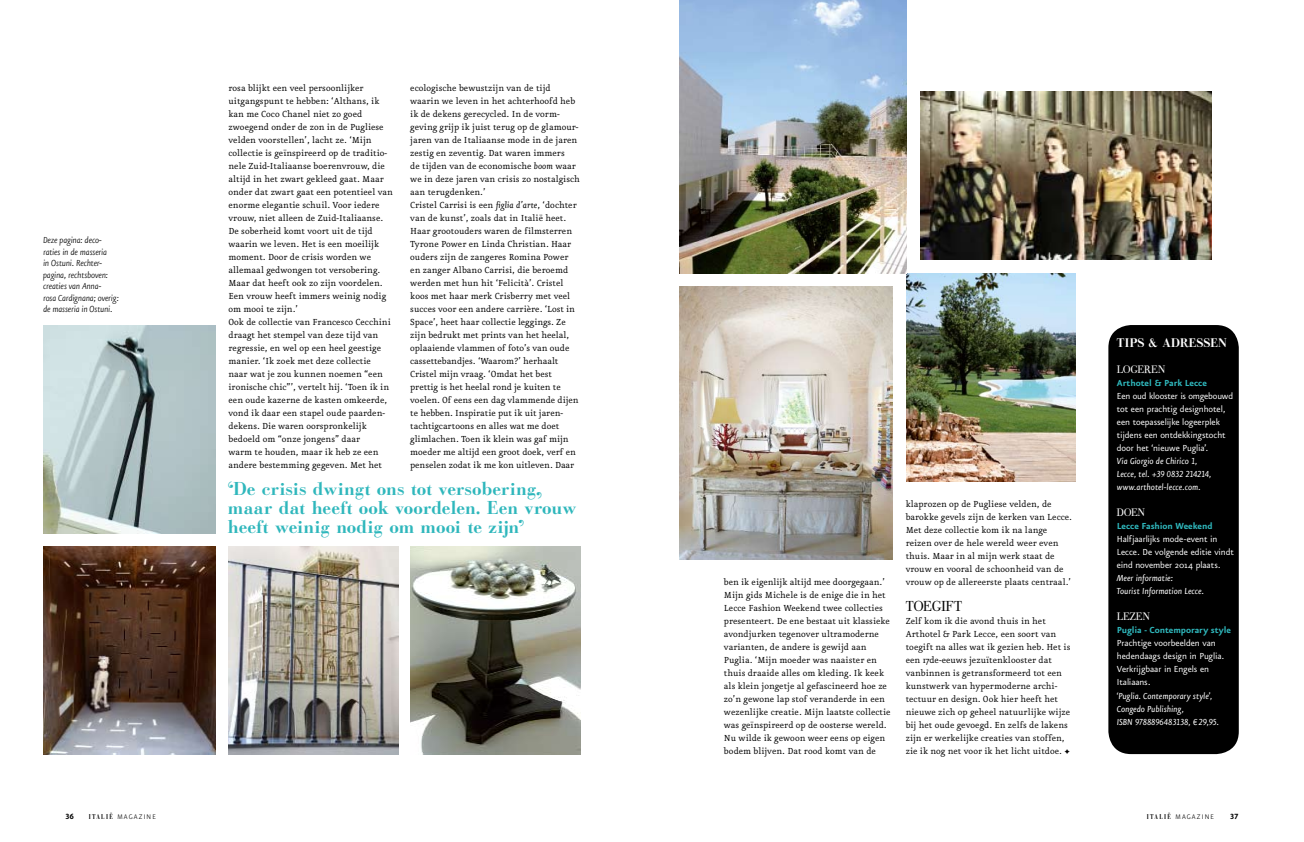
<style>
.page{position:relative;width:1304px;height:842px;background:#fff}
.page>*{position:absolute;margin:0;border:0;box-sizing:border-box;transform-origin:0 0}
.t1{font:700 18px/19px "Bodoni Classic Ad";letter-spacing:-.02em;color:#2fb7bc}
.t2{font:14px "Bodoni Classic Ad Roman";color:#000}
.t3{font:700 12px "Bodoni Classic Ad";color:#fff}
.t4{font:10.5px/13px "Eureka";color:#000}
.t5{font:10.5px/13px "Eureka Sans";letter-spacing:-.01em;color:#fff}
.t6{font:italic 10.5px/13px "Eureka Sans";letter-spacing:-.01em;color:#fff}
.t7{font:italic 300 10.5px/11.5px "Eureka Sans";letter-spacing:-.015em;color:#000}
.t8{font:700 10.5px "Eureka Sans";letter-spacing:-.01em;color:#2fb7bc}
.t9{font:10.5px "Bodoni Classic Ad Roman";letter-spacing:.02em;color:#fff}
.t10{font:9px "Eureka Sans Bold Caps";color:#000}
.t11{font:8px "Eureka Sans Light Caps";letter-spacing:.15em;color:#000}
.s1{font-style:italic}
.s2{font-family:"Bauer Bodoni";font-weight:700;font-size:7px}
</style>
<div class="page">
<img style="left:907px;top:273px;width:169px;height:208px">
<div style="left:1108px;top:325px;width:131px;height:429px;background:#000;border-radius:23px"></div>
<img style="left:679px;top:286px;width:214px;height:273px">
<img style="left:43px;top:546px;width:172px;height:208px">
<img style="left:43px;top:325px;width:172px;height:208px">
<img style="left:410px;top:546px;width:170px;height:208px">
<img style="left:228px;top:546px;width:170px;height:208px">
<img style="left:679px;top:0;width:228px;height:273px">
<img style="left:921px;top:91px;width:290px;height:169px">
<p class="t7" style="left:43px;top:235px;width:77px">Deze pagina: deco-- raties in de masseria<br>in Ostuni. Rechter&shy;pagina, rechtsboven: creaties van Anna-<br>rosa Cardignana; overig: de masseria in Ostuni.</p>
<p class="t4" style="left:229px;top:82px;width:166px">rosa blijkt een veel persoonlijker uitgangspunt te hebben: ‘Althans, ik kan me Coco Chanel niet zo goed zwoegend onder de zon in de Pugliese velden voorstellen’, lacht ze. ‘Mijn collectie is geïnspireerd op de traditio&shy;nele Zuid-Italiaanse boerenvrouw, die altijd in het zwart gekleed gaat. Maar onder dat zwart gaat een potentieel van enorme elegantie schuil. Voor iedere vrouw, niet alleen de Zuid-Italiaanse.<br>De soberheid komt voort uit de tijd waarin we leven. Het is een moeilijk moment. Door de crisis worden we allemaal gedwongen tot versobering.<br>Maar dat heeft ook zo zijn voordelen.<br>Een vrouw heeft immers weinig nodig om mooi te zijn.’<br>Ook de collectie van Francesco Cecchini draagt het stempel van deze tijd van regressie, en wel op een heel geestige manier. ‘Ik zoek met deze collectie<br>naar wat je zou kunnen noemen “een ironische chic”’, vertelt hij. ‘Toen ik in een oude kazerne de kasten omkeerde, vond ik daar een stapel oude paarden&shy;dekens. Die waren oorspronkelijk bedoeld om “onze jongens” daar<br>warm te houden, maar ik heb ze een andere bestemming gegeven. Met het</p>
<p class="t4" style="left:410px;top:82px;width:171px">ecologische bewustzijn van de tijd waarin we leven in het achterhoofd heb ik de dekens gerecycled. In de vorm&shy;geving grijp ik juist terug op de glamour&shy;jaren van de Italiaanse mode in de jaren zestig en zeventig. Dat waren immers<br>de tijden van de economische <span class="s1">boom</span> waar we in deze jaren van crisis zo nostalgisch aan terugdenken.’<br>Cristel Carrisi is een <span class="s1">figlia d’arte</span>, ‘dochter van de kunst’, zoals dat in Italië heet.<br>Haar grootouders waren de filmsterren Tyrone Power en Linda Christian. Haar ouders zijn de zangeres Romina Power en zanger Albano Carrisi, die beroemd werden met hun hit ‘Felicità’. Cristel koos met haar merk Crisberry met veel succes voor een andere carrière. ‘Lost in Space’, heet haar collectie leggings. Ze zijn bedrukt met prints van het heelal, oplaaiende vlammen of foto’s van oude cassettebandjes. ‘Waarom?’ herhaalt Cristel mijn vraag. ‘Omdat het best prettig is het heelal rond je kuiten te voelen. Of eens een dag vlammende dijen te hebben. Inspiratie put ik uit jaren&shy;tachtigcartoons en alles wat me doet glimlachen. Toen ik klein was gaf mijn moeder me altijd een groot doek, verf en penselen zodat ik me kon uitleven. Daar</p>
<h1 class="t1" style="left:228px;top:479px;width:350px">‘De crisis dwingt ons tot versobering, maar dat heeft ook voordelen. Een vrouw heeft weinig nodig om mooi te zijn’</h1>
<p class="t4" style="left:724px;top:576px;width:168px">ben ik eigenlijk altijd mee doorgegaan.’ Mijn gids Michele is de enige die in het Lecce Fashion Weekend twee collecties presenteert. De ene bestaat uit klassieke avondjurken tegenover ultramoderne varianten, de andere is gewijd aan Puglia. ‘Mijn moeder was naaister en thuis draaide alles om kleding. Ik keek als klein jongetje al gefascineerd hoe ze zo’n gewone lap stof veranderde in een wezenlijke creatie. Mijn laatste collectie was geïnspireerd op de oosterse wereld.<br>Nu wilde ik gewoon weer eens op eigen bodem blijven. Dat rood komt van de</p>
<p class="t4" style="left:906px;top:498px;width:168px">klaprozen op de Pugliese velden, de barokke gevels zijn de kerken van Lecce.<br>Met deze collectie kom ik na lange reizen over de hele wereld weer even thuis. Maar in al mijn werk staat de vrouw en vooral de schoonheid van de vrouw op de allereerste plaats centraal.’</p>
<h2 class="t2" style="left:906px;top:597px;width:58px">TOEGIFT</h2>
<p class="t4" style="left:906px;top:615px;width:166px">Zelf kom ik die avond thuis in het Arthotel &amp; Park Lecce, een soort van toegift na alles wat ik gezien heb. Het is een 17de-eeuws jezuïtenklooster dat vanbinnen is getransformeerd tot een kunstwerk van hypermoderne archi&shy;tectuur en design. Ook hier heeft het nieuwe zich op geheel natuurlijke wijze bij het oude gevoegd. En zelfs de lakens zijn er werkelijke creaties van stoffen, zie ik nog net voor ik het licht uitdoe. ✦</p>
<p class="t3" style="left:1117px;top:336px;width:112px">Tips &amp; adressen</p>
<p class="t9" style="left:1117px;top:363px;width:50px">LOGEREN</p>
<p class="t8" style="left:1117px;top:378px;width:92px">Arthotel &amp; Park Lecce</p>
<p class="t5" style="left:1117px;top:390px;width:118px">Een oud klooster is omgebouwd tot een prachtig designhotel, een toepasselijke logeerplek tijdens een ontdekkingstocht door het ‘nieuwe Puglia’.</p>
<p class="t6" style="left:1117px;top:455px;width:96px">Via Giorgio de Chirico 1,<br>Lecce, tel. +39 0832 214214, www.arthotel-lecce.com.</p>
<p class="t9" style="left:1117px;top:506px;width:9px">DOEN</p>
<p class="t8" style="left:1117px;top:521px;width:97px">Lecce Fashion Weekend</p>
<p class="t5" style="left:1117px;top:533px;width:119px">Halfjaarlijks mode-event in<br>Lecce. De volgende editie vindt eind november 2014 plaats.</p>
<p class="t6" style="left:1117px;top:572px;width:89px">Meer informatie:<br>Tourist Information Lecce.</p>
<p class="t9" style="left:1117px;top:610px;width:8px">LEZEN</p>
<p class="t8" style="left:1117px;top:625px;width:116px">Puglia - Contemporary style</p>
<p class="t5" style="left:1117px;top:637px;width:109px">Prachtige voorbeelden van hedendaags design in Puglia.<br>Verkrijgbaar in Engels en<br>Italiaans.</p>
<p class="t6" style="left:1117px;top:689px;width:104px">‘Puglia. Contemporary style’,<br>Congedo Publishing,<br>ISBN 9788896483138, € 29,95.</p>
<p class="t10" style="left:65px;top:812px;width:10px">36</p>
<p class="t11" style="left:89px;top:813px;width:69px"><span class="s2">italië</span> magazine</p>
<p class="t11" style="left:1147px;top:813px;width:69px"><span class="s2">italië</span> magazine</p>
<p class="t10" style="left:1230px;top:812px;width:11px">37</p>
</div>
